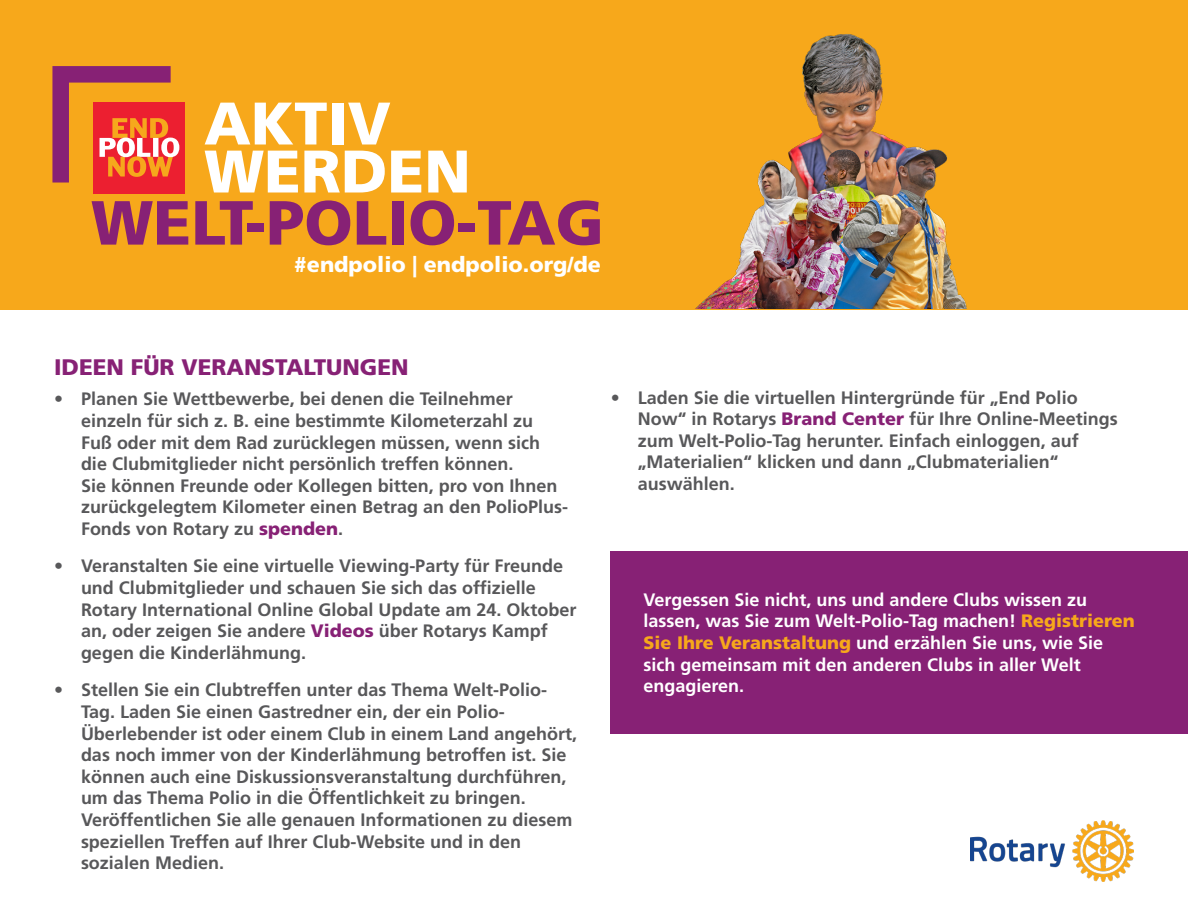
<style>
.page{position:relative;width:1188px;height:918px;background:#fff}
.page>*{position:absolute;margin:0;border:0;box-sizing:border-box;transform-origin:0 0}
.t1{font:900 62.25px "Frutiger LT Std";color:#872175}
.t2{font:900 60px/48px "Frutiger LT Std";color:#fff}
.t3{font:900 22.5px "Frutiger LT Std";color:#872175}
.t4{font:900 21.45px "Frutiger LT Std";color:#fff}
.t5{font:700 18px/21.6px "Frutiger LT Std";color:#58585a}
.t6{font:700 18px/21.6px "Frutiger LT Std";color:#fff}
.s1{font-weight:900;color:#872175}
.s2{font-weight:900;color:#f7a81b}
</style>
<div class="page">
<div style="left:611px;top:551px;width:577px;height:183px;background:#872175"></div>
<img style="left:970px;top:820px;width:164px;height:62px">
<div style="left:0;top:0;width:1188px;height:310px;background:#f7a81b"></div>
<img style="left:695px;top:34px;width:272px;height:275px">
<svg style="left:52px;top:66px;width:133px;height:128px"></svg>
<p class="t2" style="left:204px;top:99px;width:268px">AKTIV<br>WERDEN</p>
<p class="t1" style="left:91px;top:185px;width:515px">WELT-POLIO-TAG</p>
<p class="t4" style="left:294px;top:251px;width:309px">#endpolio | endpolio.org/de</p>
<p class="t3" style="left:54px;top:354px;width:356px">IDEEN FÜR VERANSTALTUNGEN</p>
<p class="t5" style="left:81px;top:388px;width:489px;text-indent:-27px">• Planen Sie Wettbewerbe, bei denen die Teilnehmer einzeln für sich z. B. eine bestimmte Kilometerzahl zu Fuß oder mit dem Rad zurücklegen müssen, wenn sich die Clubmitglieder nicht persönlich treffen können.<br>Sie können Freunde oder Kollegen bitten, pro von Ihnen zurückgelegtem Kilometer einen Betrag an den PolioPlus-Fonds von Rotary zu <span class="s1">spenden</span>.</p>
<p class="t5" style="left:81px;top:556px;width:497px;text-indent:-27px">• Veranstalten Sie eine virtuelle Viewing-Party für Freunde und Clubmitglieder und schauen Sie sich das offizielle Rotary International Online Global Update am 24. Oktober an, oder zeigen Sie andere <span class="s1">Videos</span> über Rotarys Kampf gegen die Kinderlähmung.</p>
<p class="t5" style="left:81px;top:679px;width:498px;text-indent:-27px">• Stellen Sie ein Clubtreffen unter das Thema Welt-Polio-Tag. Laden Sie einen Gastredner ein, der ein Polio-Überlebender ist oder einem Club in einem Land angehört, das noch immer von der Kinderlähmung betroffen ist. Sie können auch eine Diskussionsveranstaltung durchführen, um das Thema Polio in die Öffentlichkeit zu bringen.<br>Veröffentlichen Sie alle genauen Informationen zu diesem speziellen Treffen auf Ihrer Club-Website und in den sozialen Medien.</p>
<p class="t5" style="left:638px;top:387px;width:481px;text-indent:-27px">• Laden Sie die virtuellen Hintergründe für „End Polio Now“ in Rotarys <span class="s1">Brand Center</span> für Ihre Online-Meetings zum Welt-Polio-Tag herunter. Einfach einloggen, auf „Materialien“ klicken und dann „Clubmaterialien“ auswählen.</p>
<p class="t6" style="left:644px;top:589px;width:493px">Vergessen Sie nicht, uns und andere Clubs wissen zu lassen, was Sie zum Welt-Polio-Tag machen! <span class="s2">Registrieren Sie Ihre Veranstaltung</span> und erzählen Sie uns, wie Sie sich gemeinsam mit den anderen Clubs in aller Welt engagieren.</p>
</div>
